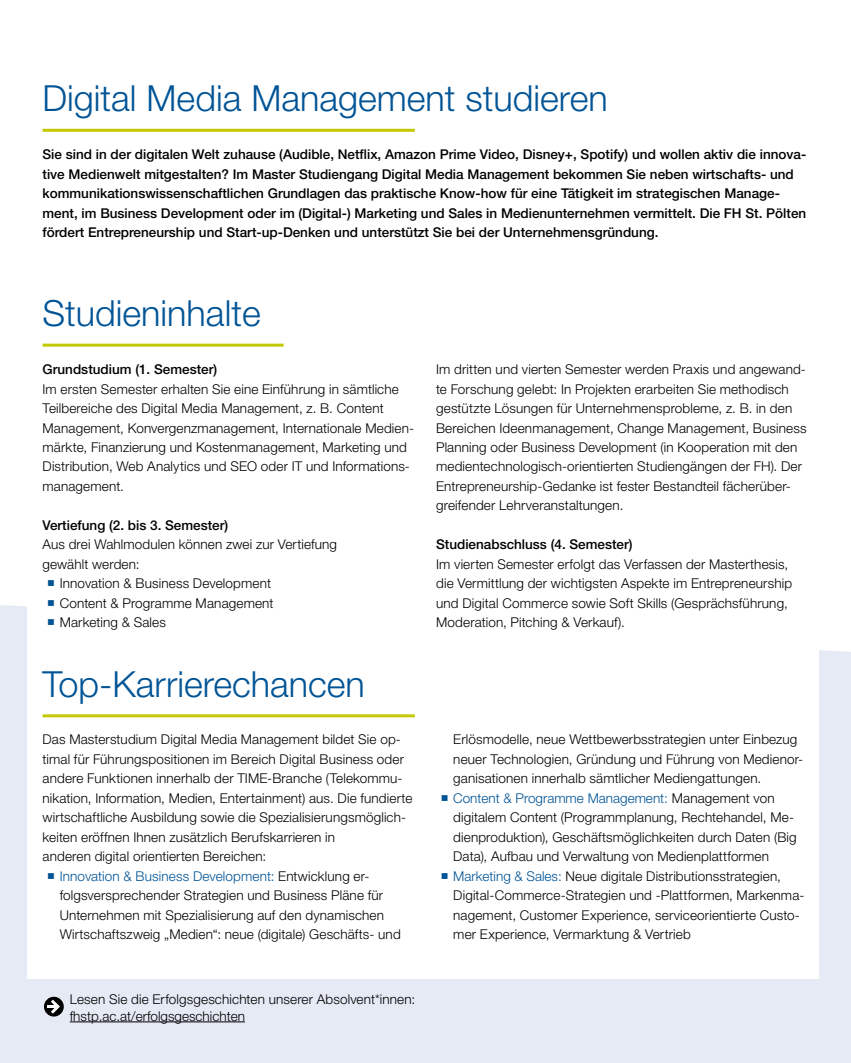
<style>
.page{position:relative;width:851px;height:1063px;background:#fff}
.page>*{position:absolute;margin:0;border:0;box-sizing:border-box;transform-origin:0 0}
.t1{font:300 36px "Helvetica Neue LT Pro";color:#005496}
.t2{font:300 13.5px/19.5px "Helvetica Neue LT Pro";letter-spacing:.01em;color:#000}
.t3{font:500 13.5px/19.5px "Helvetica Neue LT Pro";color:#000}
.t4{font:300 13.5px "Helvetica Neue LT Pro";letter-spacing:.005em;color:#005496}
.s1{color:#005496}
.s2{color:#000}
</style>
<div class="page">
<div style="left:0;top:605px;width:850px;height:458px;background:#e6eaf5"></div>
<div style="left:28px;top:472px;width:791px;height:507px;background:#fff"></div>
<svg style="left:44px;top:997px;width:20px;height:20px"></svg>
<svg style="left:48px;top:1000px;width:12px;height:14px"></svg>
<hr style="left:70px;top:1022px;width:175px;height:1px;background:#000">
<hr style="left:43px;top:714px;width:372px;height:3px;background:#c4c800">
<hr style="left:43px;top:129px;width:372px;height:3px;background:#c4c800">
<hr style="left:43px;top:344px;width:240px;height:3px;background:#c4c800">
<h1 class="t1" style="left:43px;top:76px;width:566px">Digital Media Management studieren</h1>
<p class="t3" style="left:43px;top:145px;width:765px">Sie sind in der digitalen Welt zuhause (Audible, Netflix, Amazon Prime Video, Disney+, Spotify) und wollen aktiv die innova&shy;tive Medienwelt mitgestalten? Im Master Studiengang Digital Media Management bekommen Sie neben wirtschafts- und kommunikationswissenschaftlichen Grundlagen das praktische Know-how für eine Tätigkeit im strategischen Manage&shy;ment, im Business Development oder im (Digital-) Marketing und Sales in Medienunternehmen vermittelt. Die FH St. Pölten fördert Entrepreneurship und Start-up-Denken und unterstützt Sie bei der Unternehmensgründung.</p>
<h1 class="t1" style="left:43px;top:291px;width:220px">Studieninhalte</h1>
<p class="t3" style="left:43px;top:359px;width:176px">Grundstudium (1. Semester)</p>
<p class="t2" style="left:43px;top:379px;width:373px">Im ersten Semester erhalten Sie eine Einführung in sämtliche Teilbereiche des Digital Media Management, z. B. Content Management, Konvergenzmanagement, Internationale Medien&shy;märkte, Finanzierung und Kostenmanagement, Marketing und Distribution, Web Analytics und SEO oder IT und Informations&shy;management.</p>
<p class="t3" style="left:43px;top:515px;width:187px">Vertiefung (2. bis 3. Semester)</p>
<p class="t2" style="left:43px;top:535px;width:296px">Aus drei Wahlmodulen können zwei zur Vertiefung gewählt werden:<br><span class="s1">◾</span>Innovation &amp; Business Development <span class="s1">◾</span>Content &amp; Programme Management <span class="s1">◾</span>Marketing &amp; Sales</p>
<h1 class="t1" style="left:43px;top:662px;width:324px">Top-Karrierechancen</h1>
<p class="t2" style="left:43px;top:730px;width:360px">Das Masterstudium Digital Media Management bildet Sie op-</p>
<p class="t2" style="left:43px;top:749px;width:363px">timal für Führungspositionen im Bereich Digital Business oder</p>
<p class="t2" style="left:43px;top:769px;width:361px">andere Funktionen innerhalb der TIME-Branche (Telekommu-</p>
<p class="t2" style="left:43px;top:788px;width:371px">nikation, Information, Medien, Entertainment) aus. Die fundierte</p>
<p class="t2" style="left:43px;top:808px;width:365px">wirtschaftliche Ausbildung sowie die Spezialisierungsmöglich-</p>
<p class="t2" style="left:43px;top:827px;width:294px">keiten eröffnen Ihnen zusätzlich Berufskarrieren in</p>
<p class="t2" style="left:43px;top:847px;width:225px">anderen digital orientierten Bereichen:</p>
<p class="t4" style="left:43px;top:868px;width:328px">◾Innovation &amp; Business Development: <span class="s2">Entwicklung er-</span></p>
<p class="t2" style="left:60px;top:886px;width:325px">folgsversprechender Strategien und Business Pläne für</p>
<p class="t2" style="left:60px;top:905px;width:326px">Unternehmen mit Spezialisierung auf den dynamischen</p>
<p class="t2" style="left:60px;top:925px;width:342px">Wirtschaftszweig „Medien“: neue (digitale) Geschäfts- und</p>
<p class="t2" style="left:70px;top:991px;width:347px;line-height:16.2px">Lesen Sie die Erfolgsgeschichten unserer Absolvent*innen: fhstp.ac.at/erfolgsgeschichten</p>
<p class="t2" style="left:436px;top:359px;width:372px">Im dritten und vierten Semester werden Praxis und angewand&shy;te Forschung gelebt: In Projekten erarbeiten Sie methodisch gestützte Lösungen für Unternehmensprobleme, z. B. in den Bereichen Ideenmanagement, Change Management, Business Planning oder Business Development (in Kooperation mit den medientechnologisch-orientierten Studiengängen der FH). Der Entrepreneurship-Gedanke ist fester Bestandteil fächerüber&shy;greifender Lehrveranstaltungen.</p>
<p class="t3" style="left:436px;top:535px;width:198px">Studienabschluss (4. Semester)</p>
<p class="t2" style="left:436px;top:554px;width:357px">Im vierten Semester erfolgt das Verfassen der Masterthesis, die Vermittlung der wichtigsten Aspekte im Entrepreneurship und Digital Commerce sowie Soft Skills (Gesprächsführung, Moderation, Pitching &amp; Verkauf).</p>
<p class="t2" style="left:453px;top:730px;width:345px">Erlösmodelle, neue Wettbewerbsstrategien unter Einbezug</p>
<p class="t2" style="left:453px;top:749px;width:351px">neuer Technologien, Gründung und Führung von Medienor-</p>
<p class="t2" style="left:453px;top:769px;width:309px">ganisationen innerhalb sämtlicher Mediengattungen.</p>
<p class="t4" style="left:436px;top:790px;width:340px">◾Content &amp; Programme Management: <span class="s2">Management von</span></p>
<p class="t2" style="left:453px;top:808px;width:342px">digitalem Content (Programmplanung, Rechtehandel, Me-</p>
<p class="t2" style="left:453px;top:827px;width:345px">dienproduktion), Geschäftsmöglichkeiten durch Daten (Big</p>
<p class="t2" style="left:453px;top:847px;width:317px">Data), Aufbau und Verwaltung von Medienplattformen</p>
<p class="t2" style="left:436px;top:866px;width:346px"><span class="s1">◾Marketing &amp; Sales:</span> Neue digitale Distributionsstrategien,</p>
<p class="t2" style="left:453px;top:886px;width:352px">Digital-Commerce-Strategien und -Plattformen, Markenma-</p>
<p class="t2" style="left:453px;top:905px;width:348px">nagement, Customer Experience, serviceorientierte Custo-</p>
<p class="t2" style="left:453px;top:925px;width:239px">mer Experience, Vermarktung &amp; Vertrieb</p>
</div>
